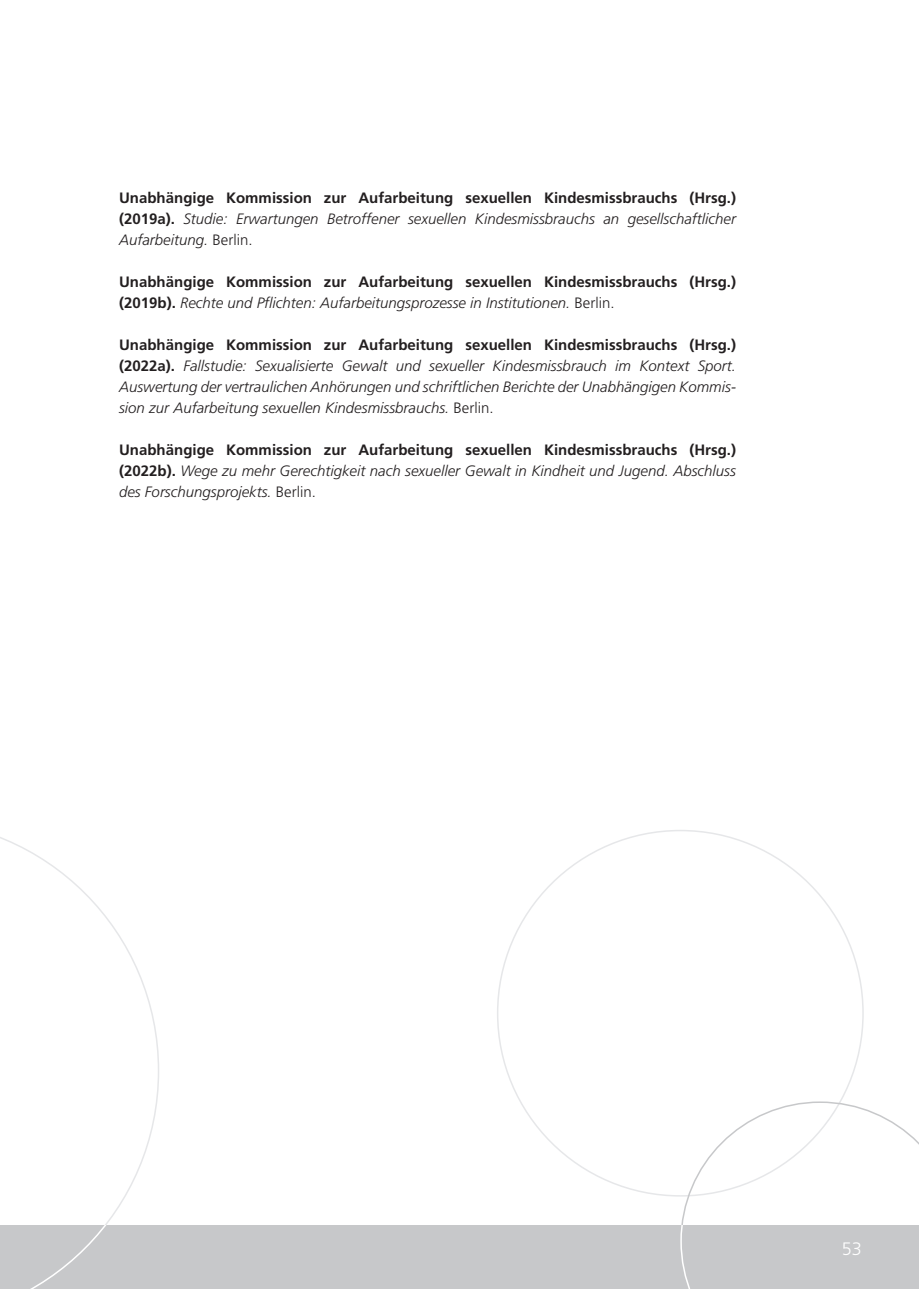
<style>
.page{position:relative;width:919px;height:1289px;background:#fff}
.page>*{position:absolute;margin:0;border:0;box-sizing:border-box;transform-origin:0 0}
.t1{font:300 18px "Frutiger";color:#fff}
.t2{font:italic 300 15px/21px "Frutiger";color:#231f20;text-align:justify}
.t3{font:700 15px/21px "Frutiger";color:#231f20}
.s1{font-weight:700;font-style:normal}
.s2{font-style:normal}
.s3{font-weight:300;font-style:italic}
.s4{font-weight:300}
</style>
<div class="page">
<svg style="left:0;top:837px;width:159px;height:388px"></svg>
<div style="left:0;top:1225px;width:918px;height:63px;background:#c7c8ca"></div>
<svg style="left:32px;top:1225px;width:74px;height:63px"></svg>
<svg style="left:680px;top:1101px;width:238px;height:187px"></svg>
<p class="t2" style="left:119px;top:187px;width:618px"><span class="s1">Unabhängige Kommission zur Aufarbeitung sexuellen Kindesmissbrauchs (Hrsg.) (2019a).</span> Studie: Erwartungen Betroffener sexuellen Kindesmissbrauchs an gesellschaftlicher Aufarbeitung. <span class="s2">Berlin.</span></p>
<p class="t3" style="left:119px;top:271px;width:618px">Unabhängige Kommission zur Aufarbeitung sexuellen Kindesmissbrauchs (Hrsg.) (2019b). <span class="s3">Rechte und Pflichten: Aufarbeitungsprozesse in Institutionen.</span> <span class="s4">Berlin.</span></p>
<p class="t2" style="left:119px;top:334px;width:618px"><span class="s1">Unabhängige Kommission zur Aufarbeitung sexuellen Kindesmissbrauchs (Hrsg.) (2022a).</span> Fallstudie: Sexualisierte Gewalt und sexueller Kindesmissbrauch im Kontext Sport.<br>Auswertung der vertraulichen Anhörungen und schriftlichen Berichte der Unabhängigen Kommis&shy;sion zur Aufarbeitung sexuellen Kindesmissbrauchs. <span class="s2">Berlin.</span></p>
<p class="t2" style="left:119px;top:439px;width:618px"><span class="s1">Unabhängige Kommission zur Aufarbeitung sexuellen Kindesmissbrauchs (Hrsg.) (2022b).</span> Wege zu mehr Gerechtigkeit nach sexueller Gewalt in Kindheit und Jugend. Abschluss des Forschungsprojekts. <span class="s2">Berlin.</span></p>
<p class="t1" style="left:841px;top:1238px;width:22px">53</p>
</div>
